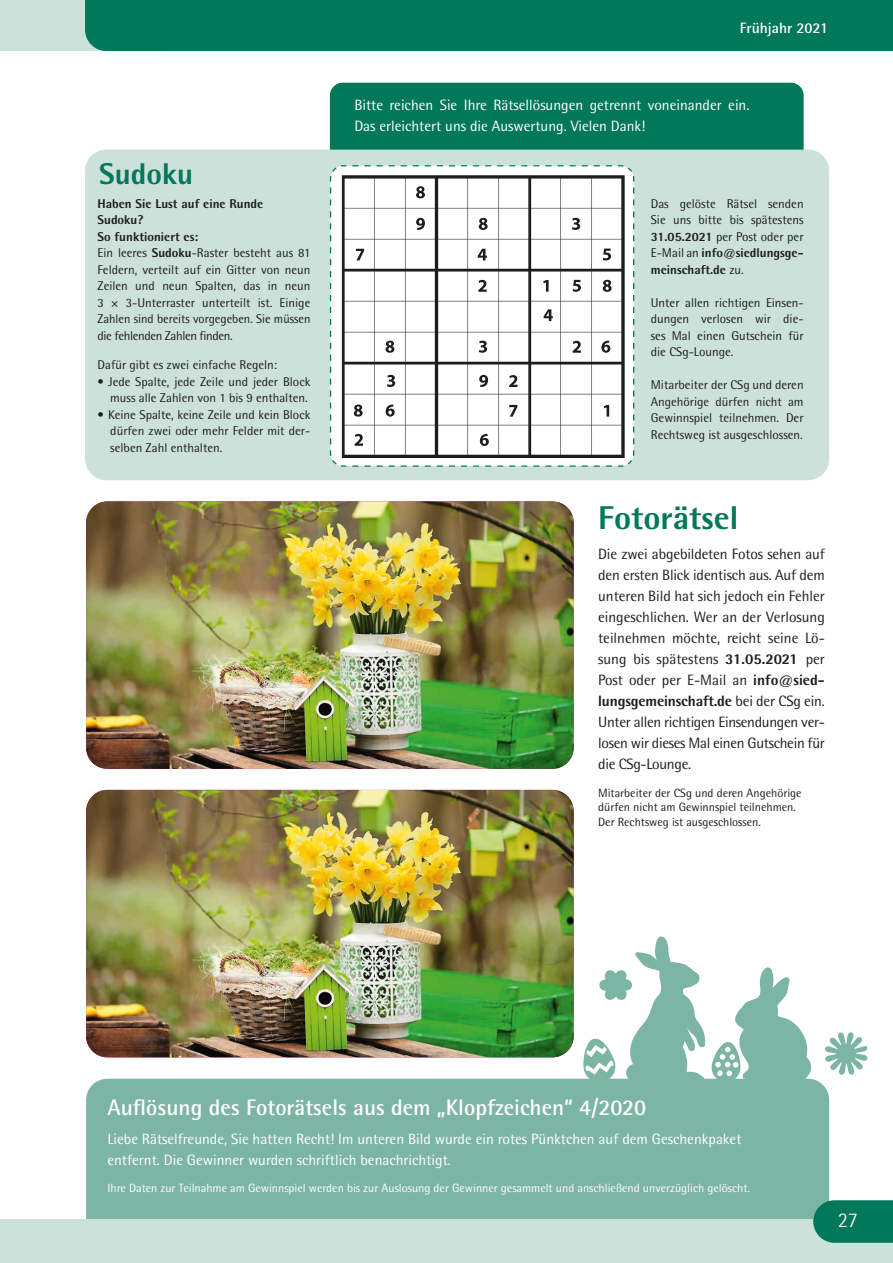
<style>
.page{position:relative;width:893px;height:1263px;background:#fff}
.page>*{position:absolute;margin:0;border:0;box-sizing:border-box;transform-origin:0 0}
.t1{font:800 33px "Rotis Semi Sans";color:#007859}
.t2{font:800 30px "Rotis Semi Sans";color:#007859}
.t3{font:700 22.5px "Rotis Semi Sans";color:#fff}
.t4{font:300 21px "Rotis Semi Sans";color:#fff}
.t5{font:15px/21px "Rotis Semi Sans";letter-spacing:-.02em;color:#1d1d1b;text-align:justify}
.t6{font:15px/21px "Rotis Semi Sans";color:#fff}
.t7{font:700 15px "Rotis Semi Sans";color:#fff}
.t8{font:12.75px/16.5px "Rotis Semi Sans";color:#1d1d1b;text-align:justify}
.t9{font:12px "Rotis Semi Sans";color:#fff}
.t10{font:12px/14.4px "Rotis Semi Sans";color:#1d1d1b}
.s1{font-weight:800}
</style>
<div class="page">
<img style="left:86px;top:790px;width:488px;height:267px">
<div style="left:86px;top:1079px;width:743px;height:140px;background:#7db5a4"></div>
<div style="left:330px;top:83px;width:474px;height:87px;background:#007859;border-radius:13px"></div>
<div style="left:85px;top:150px;width:744px;height:330px;background:#cde1db;border-radius:21px"></div>
<svg style="left:329px;top:165px;width:306px;height:302px;background:#e9f3f0"></svg>
<svg style="left:342px;top:175px;width:283px;height:283px;background:#e5e5e5"></svg>
<svg style="left:543px;top:280px;width:6px;height:12px"></svg>
<svg style="left:604px;top:405px;width:5px;height:12px"></svg>
<img style="left:86px;top:501px;width:488px;height:268px">
<svg style="left:479px;top:341px;width:8px;height:12px"></svg>
<svg style="left:416px;top:218px;width:9px;height:12px"></svg>
<svg style="left:479px;top:375px;width:9px;height:12px"></svg>
<svg style="left:601px;top:341px;width:9px;height:12px"></svg>
<svg style="left:356px;top:249px;width:8px;height:11px"></svg>
<svg style="left:509px;top:405px;width:8px;height:12px"></svg>
<svg style="left:572px;top:218px;width:8px;height:12px"></svg>
<svg style="left:387px;top:375px;width:8px;height:12px"></svg>
<svg style="left:509px;top:375px;width:8px;height:12px"></svg>
<svg style="left:573px;top:341px;width:8px;height:12px"></svg>
<svg style="left:478px;top:280px;width:9px;height:12px"></svg>
<svg style="left:355px;top:434px;width:8px;height:12px"></svg>
<svg style="left:544px;top:309px;width:9px;height:12px"></svg>
<svg style="left:573px;top:280px;width:8px;height:12px"></svg>
<svg style="left:603px;top:249px;width:8px;height:11px"></svg>
<svg style="left:478px;top:249px;width:9px;height:11px"></svg>
<svg style="left:386px;top:404px;width:9px;height:13px"></svg>
<svg style="left:416px;top:186px;width:9px;height:12px"></svg>
<svg style="left:479px;top:218px;width:9px;height:12px"></svg>
<svg style="left:386px;top:341px;width:8px;height:12px"></svg>
<svg style="left:603px;top:280px;width:9px;height:12px"></svg>
<svg style="left:354px;top:404px;width:9px;height:13px"></svg>
<svg style="left:480px;top:434px;width:9px;height:12px"></svg>
<svg style="left:0;top:0;width:893px;height:51px;background:#138265"></svg>
<div style="left:0;top:1219px;width:893px;height:44px;background:#cde1db"></div>
<svg style="left:813px;top:1200px;width:80px;height:43px;background:#0c7e60"></svg>
<svg style="left:825px;top:1032px;width:43px;height:43px"></svg>
<svg style="left:583px;top:936px;width:228px;height:151px"></svg>
<h2 class="t2" style="left:99px;top:154px;width:96px">Sudoku</h2>
<p class="t8" style="left:98px;top:195px;width:214px;text-align:left"><span class="s1">Haben Sie Lust auf eine Runde<br>Sudoku?<br>So funktioniert es:<br></span>Ein leeres <span class="s1">Sudoku</span>-Raster besteht aus 81<br>Feldern, verteilt auf ein Gitter von neun<br>Zeilen und neun Spalten, das in neun<br>3 × 3-Unterraster unterteilt ist. Einige<br>Zahlen sind bereits vorgegeben. Sie müssen die fehlenden Zahlen finden.</p>
<p class="t8" style="left:98px;top:357px;width:181px">Dafür gibt es zwei einfache Regeln:</p>
<p class="t8" style="left:98px;top:373px;width:214px;text-align:right">• Jede Spalte, jede Zeile und jeder Block muss alle Zahlen von 1 bis 9 enthalten.</p>
<p class="t8" style="left:110px;top:406px;width:202px;text-indent:-13px">• Keine Spalte, keine Zeile und kein Block dürfen zwei oder mehr Felder mit der&shy;selben Zahl enthalten.</p>
<p class="t7" style="left:740px;top:18px;width:90px">Frühjahr 2021</p>
<p class="t6" style="left:354px;top:95px;width:397px">Bitte reichen Sie Ihre Rätsellösungen getrennt voneinander ein.<br>Das erleichtert uns die Auswertung. Vielen Dank!</p>
<p class="t8" style="left:651px;top:195px;width:154px">Das gelöste Rätsel senden Sie uns bitte bis spätestens <span class="s1">31.05.2021</span> per Post oder per E-Mail an <span class="s1">info@siedlungsge&shy;meinschaft.de</span> zu.</p>
<p class="t8" style="left:651px;top:294px;width:154px">Unter allen richtigen Einsen&shy;dungen verlosen wir die&shy;ses Mal einen Gutschein für die CSg-Lounge.</p>
<p class="t8" style="left:651px;top:376px;width:154px">Mitarbeiter der CSg und deren Angehörige dürfen nicht am Gewinnspiel teilnehmen. Der Rechtsweg ist ausgeschlossen.</p>
<h1 class="t1" style="left:598px;top:496px;width:142px">Fotorätsel</h1>
<p class="t5" style="left:598px;top:543px;width:228px">Die zwei abgebildeten Fotos sehen auf den ersten Blick identisch aus. Auf dem unteren Bild hat sich jedoch ein Fehler eingeschlichen. Wer an der Verlosung teilnehmen möchte, reicht seine Lö&shy;sung bis spätestens <span class="s1">31.05.2021</span> per Post oder per E-Mail an <span class="s1">info@sied&shy;lungsgemeinschaft.de</span> bei der CSg ein.<br>Unter allen richtigen Einsendungen ver&shy;losen wir dieses Mal einen Gutschein für die CSg-Lounge.</p>
<p class="t10" style="left:598px;top:785px;width:205px">Mitarbeiter der CSg und deren Angehörige dürfen nicht am Gewinnspiel teilnehmen.<br>Der Rechtsweg ist ausgeschlossen.</p>
<h3 class="t3" style="left:107px;top:1093px;width:540px">Auflösung des Fotorätsels aus dem „Klopfzeichen“ 4/2020</h3>
<p class="t6" style="left:107px;top:1128px;width:636px">Liebe Rätselfreunde, Sie hatten Recht! Im unteren Bild wurde ein rotes Pünktchen auf dem Geschenkpaket entfernt. Die Gewinner wurden schriftlich benachrichtigt.</p>
<p class="t9" style="left:107px;top:1180px;width:644px">Ihre Daten zur Teilnahme am Gewinnspiel werden bis zur Auslosung der Gewinner gesammelt und anschließend unverzüglich gelöscht.</p>
<h3 class="t4" style="left:838px;top:1208px;width:22px">27</h3>
</div>
